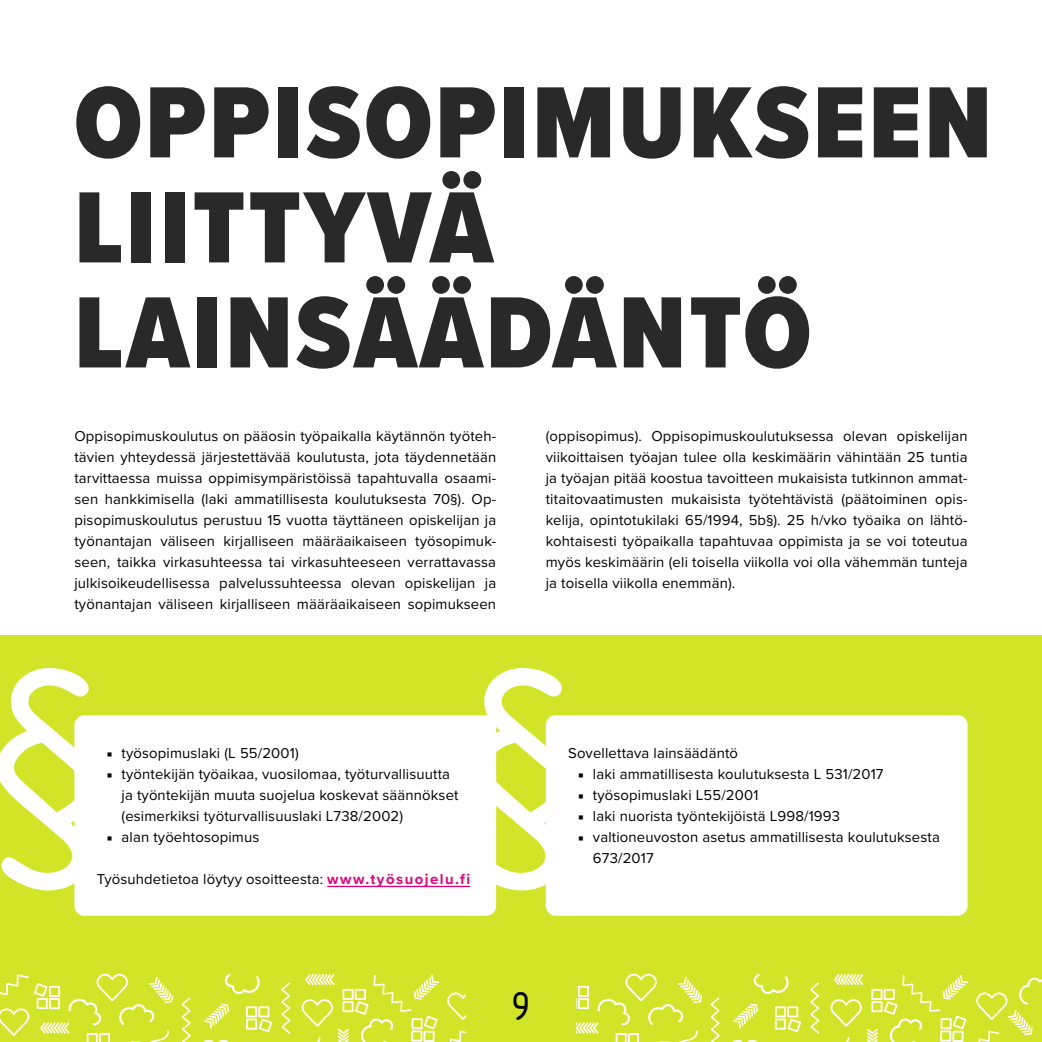
<style>
.page{position:relative;width:1042px;height:1042px;background:#fff}
.page>*{position:absolute;margin:0;border:0;box-sizing:border-box;transform-origin:0 0}
.t1{font:253.22px "Isonorm D";color:#fff}
.t2{font:900 105px/105px "Proxima Nova Cond";letter-spacing:.03em;color:#292929}
.t3{font:42px "Isonorm D";color:#000}
.t4{font:14.88px/21px "Proxima Nova";letter-spacing:.01em;color:#000;text-align:justify}
.s1{font-family:"Minion Pro";font-size:14px}
.s2{font-weight:700;color:#e5007d}
</style>
<div class="page">
<div style="left:0;top:636px;width:1042px;height:406px;background:#d2e427"></div>
<div style="left:74px;top:715px;width:422px;height:201px;background:#fff;border-radius:10px"></div>
<div style="left:546px;top:715px;width:421px;height:201px;background:#fff;border-radius:10px"></div>
<svg style="left:203px;top:1039px;width:26px;height:3px"></svg>
<svg style="left:182px;top:997px;width:9px;height:45px"></svg>
<svg style="left:246px;top:1006px;width:26px;height:26px"></svg>
<svg style="left:225px;top:974px;width:35px;height:20px"></svg>
<svg style="left:204px;top:1003px;width:25px;height:25px"></svg>
<svg style="left:0;top:973px;width:173px;height:69px"></svg>
<svg style="left:732px;top:1039px;width:26px;height:3px"></svg>
<svg style="left:710px;top:997px;width:10px;height:45px"></svg>
<svg style="left:775px;top:1006px;width:26px;height:26px"></svg>
<svg style="left:753px;top:974px;width:36px;height:20px"></svg>
<svg style="left:733px;top:1003px;width:25px;height:25px"></svg>
<svg style="left:281px;top:973px;width:421px;height:69px"></svg>
<svg style="left:810px;top:974px;width:232px;height:68px"></svg>
<div style="left:466px;top:967px;width:109px;height:75px;background:#d2e427"></div>
<hr style="left:327px;top:886px;width:143px;height:1px;background:#e5007d">
<h2 class="t2" style="left:74px;top:69px;width:919px">OPPISOPIMUKSEEN<br>LIITTYVÄ<br>LAINSÄÄDÄNTÖ</h2>
<p class="t4" style="left:74px;top:425px;width:423px">Oppisopimuskoulutus on pääosin työpaikalla käytännön työteh&shy;tävien yhteydessä järjestettävää koulutusta, jota täydennetään tarvittaessa muissa oppimisympäristöissä tapahtuvalla osaami&shy;sen hankkimisella (laki ammatillisesta koulutuksesta 70§). Op&shy;pisopimuskoulutus perustuu 15 vuotta täyttäneen opiskelijan ja työnantajan väliseen kirjalliseen määräaikaiseen työsopimuk&shy;seen, taikka virkasuhteessa tai virkasuhteeseen verrattavassa julkisoikeudellisessa palvelussuhteessa olevan opiskelijan ja työnantajan väliseen kirjalliseen määräaikaiseen sopimukseen</p>
<p class="t4" style="left:546px;top:425px;width:423px">(oppisopimus). Oppisopimuskoulutuksessa olevan opiskelijan viikoittaisen työajan tulee olla keskimäärin vähintään 25 tuntia ja työajan pitää koostua tavoitteen mukaisista tutkinnon ammat&shy;titaitovaatimusten mukaisista työtehtävistä (päätoiminen opis&shy;kelija, opintotukilaki 65/1994, 5b§). 25 h/vko työaika on lähtö&shy;kohtaisesti työpaikalla tapahtuvaa oppimista ja se voi toteutua myös keskimäärin (eli toisella viikolla voi olla vähemmän tunteja ja toisella viikolla enemmän).</p>
<h1 class="t1" style="left:-14px;top:613px;width:124px">§</h1>
<h1 class="t1" style="left:460px;top:613px;width:124px">§</h1>
<p class="t4" style="left:107px;top:742px;width:193px"><span class="s1">■</span> työsopimuslaki (L 55/2001)</p>
<p class="t4" style="left:122px;top:763px;width:338px;text-align:left;text-indent:-15px"><span class="s1">■</span> työntekijän työaikaa, vuosilomaa, työturvallisuutta ja työntekijän muuta suojelua koskevat säännökset (esimerkiksi työturvallisuuslaki L738/2002)</p>
<p class="t4" style="left:107px;top:826px;width:154px"><span class="s1">■</span> alan työehtosopimus</p>
<p class="t4" style="left:97px;top:868px;width:375px">Työsuhdetietoa löytyy osoitteesta: <span class="s2">www.työsuojelu.fi</span></p>
<p class="t4" style="left:568px;top:742px;width:171px">Sovellettava lainsäädäntö</p>
<p class="t4" style="left:578px;top:763px;width:307px"><span class="s1">■</span> laki ammatillisesta koulutuksesta L 531/2017</p>
<p class="t4" style="left:578px;top:784px;width:182px"><span class="s1">■</span> työsopimuslaki L55/2001</p>
<p class="t4" style="left:578px;top:805px;width:263px"><span class="s1">■</span> laki nuorista työntekijöistä L998/1993</p>
<p class="t4" style="left:578px;top:826px;width:363px"><span class="s1">■</span> valtioneuvoston asetus ammatillisesta koulutuksesta</p>
<p class="t4" style="left:593px;top:847px;width:62px">673/2017</p>
<h3 class="t3" style="left:511px;top:983px;width:20px">9</h3>
</div>
